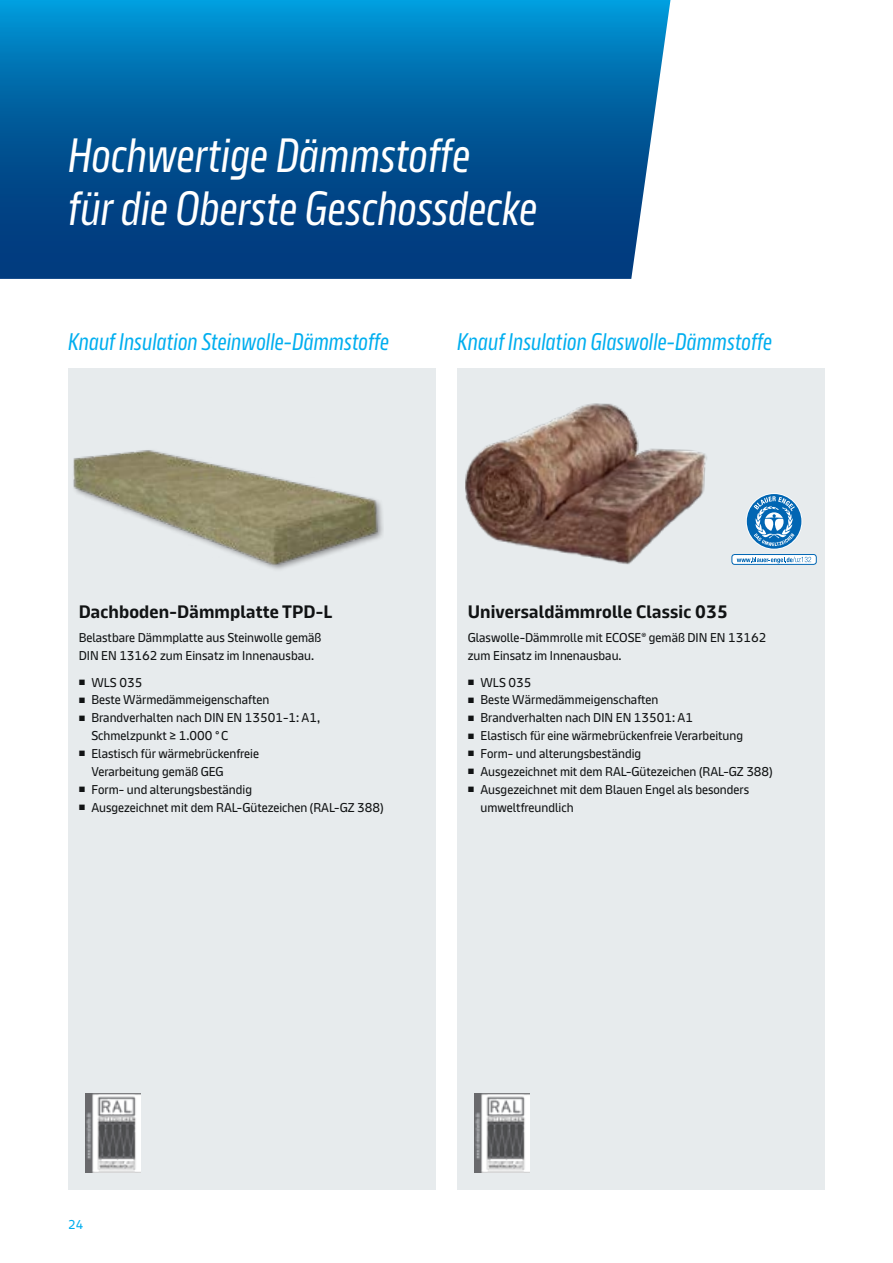
<style>
.page{position:relative;width:893px;height:1263px;background:#fff}
.page>*{position:absolute;margin:0;border:0;box-sizing:border-box;transform-origin:0 0}
.t1{font:48px/52.8px "Knauf Head";letter-spacing:.01em;color:#fff}
.t2{font:24px "Knauf Head";letter-spacing:.01em;color:#00aeef}
.t3{font:700 18px "Knauf";letter-spacing:.01em;color:#111314}
.t4{font:12.75px/17.9px "Knauf";color:#111314}
.t5{font:12.75px "Knauf";color:#00aeef}
.s1{font-size:7.65px}
</style>
<div class="page">
<svg style="left:0;top:0;width:671px;height:279px;background:#0761a0"></svg>
<div style="left:457px;top:368px;width:368px;height:821px;background:#e7ebed"></div>
<div style="left:68px;top:368px;width:368px;height:821px;background:#e7ebed"></div>
<img style="left:85px;top:1093px;width:55px;height:79px">
<img style="left:474px;top:1093px;width:55px;height:79px">
<svg style="left:747px;top:494px;width:54px;height:55px"></svg>
<div style="left:732px;top:554px;width:84px;height:10px;background:#fff;border-radius:3px"></div>
<div style="left:732px;top:554px;width:84px;height:10px;border:1px solid #0166b3;border-radius:3px"></div>
<svg style="left:737px;top:557px;width:74px;height:6px"></svg>
<div style="left:72px;top:448px;width:312px;height:124px;background:#231f20;opacity:.5"></div>
<img style="left:73px;top:448px;width:308px;height:116px">
<img style="left:466px;top:404px;width:241px;height:160px">
<h1 class="t1" style="left:68px;top:129px;width:471px">Hochwertige Dämmstoffe<br>für die Oberste Geschossdecke</h1>
<h2 class="t2" style="left:68px;top:329px;width:323px">Knauf Insulation Steinwolle-Dämmstoffe</h2>
<h2 class="t2" style="left:457px;top:329px;width:316px">Knauf Insulation Glaswolle-Dämmstoffe</h2>
<h3 class="t3" style="left:79px;top:602px;width:255px">Dachboden- Dämmplatte TPD-L</h3>
<p class="t4" style="left:79px;top:629px;width:244px">Belastbare Dämmplatte aus Steinwolle gemäß<br>DIN EN 13162 zum Einsatz im Innenausbau.</p>
<p class="t4" style="left:79px;top:673px;width:65px"><span class="s1">■</span> WLS 035</p>
<p class="t4" style="left:79px;top:691px;width:192px"><span class="s1">■</span> Beste Wärmedämmeigenschaften</p>
<p class="t4" style="left:91px;top:709px;width:230px;text-indent:-13px"><span class="s1">■</span> Brandverhalten nach DIN EN 13501-1: A1,<br>Schmelzpunkt ≥ 1.000 ° C</p>
<p class="t4" style="left:91px;top:744px;width:169px;text-indent:-13px"><span class="s1">■</span> Elastisch für wärmebrückenfreie<br>Verarbeitung gemäß GEG</p>
<p class="t4" style="left:79px;top:780px;width:175px"><span class="s1">■</span> Form- und alterungsbeständig</p>
<p class="t4" style="left:79px;top:798px;width:306px"><span class="s1">■</span> Ausgezeichnet mit dem RAL-Gütezeichen (RAL-GZ 388)</p>
<h3 class="t3" style="left:468px;top:602px;width:262px">Universaldämmrolle Classic 035</h3>
<p class="t4" style="left:468px;top:629px;width:300px">Glaswolle-Dämmrolle mit ECOSE<sup>®</sup> gemäß DIN EN 13162 zum Einsatz im Innenausbau.</p>
<p class="t4" style="left:468px;top:673px;width:65px"><span class="s1">■</span> WLS 035</p>
<p class="t4" style="left:468px;top:691px;width:192px"><span class="s1">■</span> Beste Wärmedämmeigenschaften</p>
<p class="t4" style="left:468px;top:709px;width:227px"><span class="s1">■</span> Brandverhalten nach DIN EN 13501: A1</p>
<p class="t4" style="left:468px;top:726px;width:277px"><span class="s1">■</span> Elastisch für eine wärmebrückenfreie Verarbeitung</p>
<p class="t4" style="left:468px;top:744px;width:175px"><span class="s1">■</span> Form- und alterungsbeständig</p>
<p class="t4" style="left:468px;top:762px;width:306px"><span class="s1">■</span> Ausgezeichnet mit dem RAL-Gütezeichen (RAL-GZ 388)</p>
<p class="t4" style="left:480px;top:780px;width:270px;text-indent:-13px"><span class="s1">■</span> Ausgezeichnet mit dem Blauen Engel als besonders umweltfreundlich</p>
<p class="t5" style="left:68px;top:1217px;width:17px">24</p>
</div>
